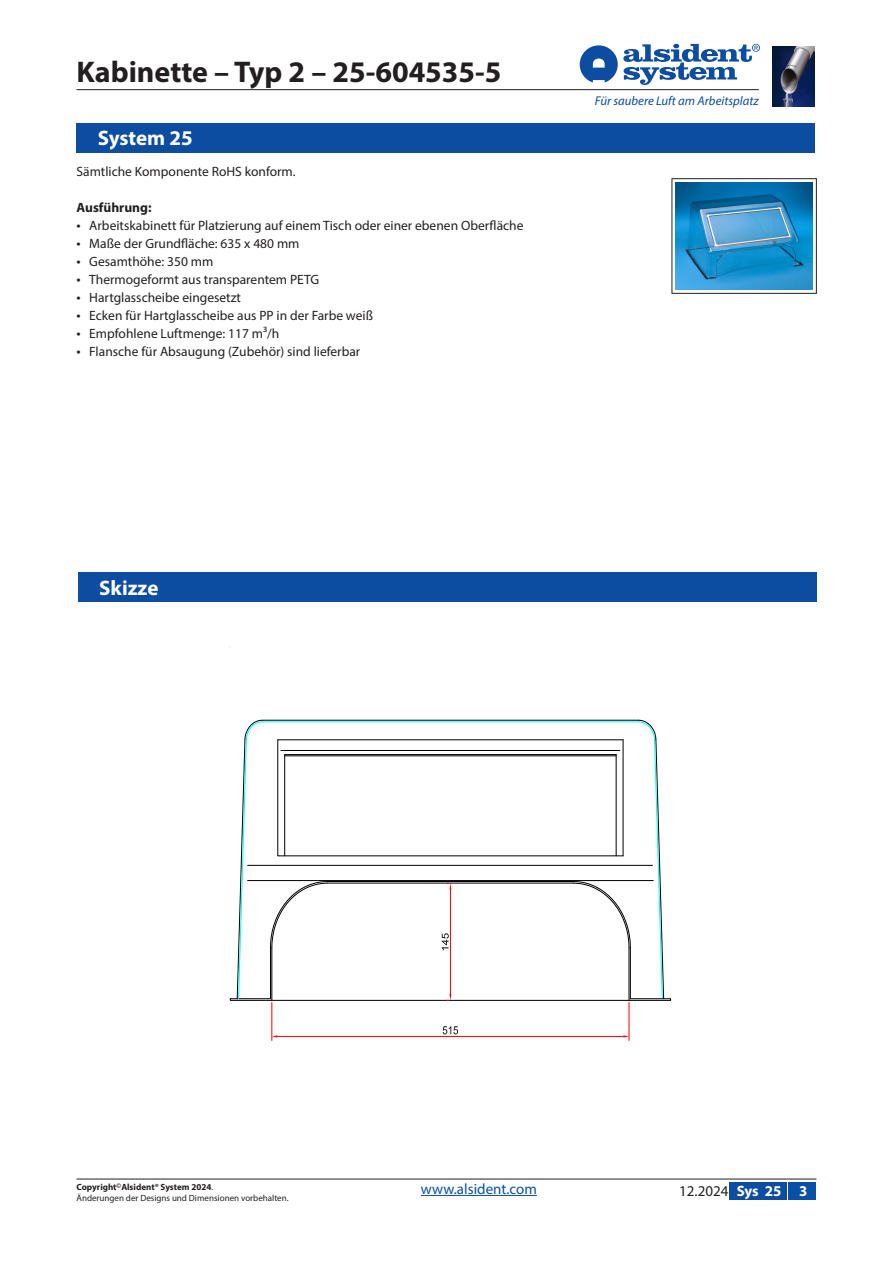
<style>
.page{position:relative;width:893px;height:1263px;background:#fff}
.page>*{position:absolute;margin:0;border:0;box-sizing:border-box;transform-origin:0 0}
.Overskrift{font:700 30px "Myriad Pro";color:#231f20}
.Bjælketekst{font:700 21px "Myriad Pro";color:#fff}
.t1{font:15px "Myriad Pro";color:#094fa3}
.Sidetal{font:15px "Myriad Pro";color:#231f20}
.t2{font:700 15px "Myriad Pro";color:#fff}
.Brødtekst{font:13.5px "Myriad Pro";color:#231f20}
.Brødtekst-2{font:700 13.5px "Myriad Pro";color:#231f20}
.t3{font:italic 12.75px "Myriad Pro";color:#0d4da1}
.t4{font:9px/10.5px "Myriad Pro";color:#231f20}
.s1{font-size:15px}
.s2{font-weight:700}
.s3{font-weight:700;color:#fff}
</style>
<div class="page">
<img style="left:772px;top:47px;width:43px;height:60px">
<svg style="left:580px;top:44px;width:180px;height:41px"></svg>
<hr style="left:77px;top:89px;width:682px;height:1px;background:#231f20">
<hr style="left:77px;top:1179px;width:739px;height:1px;background:#231f20">
<div style="left:729px;top:1182px;width:58px;height:17px;background:#0d4da1"></div>
<img style="left:676px;top:183px;width:137px;height:106px">
<svg style="left:229px;top:719px;width:443px;height:322px"></svg>
<div style="left:78px;top:572px;width:738px;height:30px;background:#0d4da1"></div>
<hr style="left:421px;top:1195px;width:116px;height:1px;background:#094fa3">
<div style="left:77px;top:123px;width:738px;height:29px;background:#0d4da1"></div>
<div style="left:788px;top:1182px;width:28px;height:18px;background:#094fa3"></div>
<p class="Overskrift" style="left:77px;top:52px;width:427px">Kabinette – Typ 2 – 25-604535-5</p>
<p class="Bjælketekst" style="left:98px;top:124px;width:97px">System 25</p>
<p class="Brødtekst" style="left:77px;top:163px;width:221px">Sämtliche Komponente RoHS konform.</p>
<p class="Brødtekst-2" style="left:77px;top:199px;width:77px">Ausführung:</p>
<p class="Brødtekst" style="left:77px;top:217px;width:448px"><span class="s1">•</span> Arbeitskabinett für Platzierung auf einem Tisch oder einer ebenen Oberfläche</p>
<p class="Brødtekst" style="left:77px;top:235px;width:224px"><span class="s1">•</span> Maße der Grundfläche: 635 x 480 mm</p>
<p class="Brødtekst" style="left:77px;top:253px;width:138px"><span class="s1">•</span> Gesamthöhe: 350 mm</p>
<p class="Brødtekst" style="left:77px;top:271px;width:244px"><span class="s1">•</span> Thermogeformt aus transparentem PETG</p>
<p class="Brødtekst" style="left:77px;top:289px;width:166px"><span class="s1">•</span> Hartglasscheibe eingesetzt</p>
<p class="Brødtekst" style="left:77px;top:307px;width:298px"><span class="s1">•</span> Ecken für Hartglasscheibe aus PP in der Farbe weiß</p>
<p class="Brødtekst" style="left:77px;top:325px;width:204px"><span class="s1">•</span> Empfohlene Luftmenge: 117 m³/h</p>
<p class="Brødtekst" style="left:77px;top:343px;width:285px"><span class="s1">•</span> Flansche für Absaugung (Zubehör) sind lieferbar</p>
<p class="t3" style="left:595px;top:93px;width:165px">Für saubere Luft am Arbeitsplatz</p>
<h2 class="Bjælketekst" style="left:99px;top:574px;width:61px">Skizze</h2>
<p class="t4" style="left:77px;top:1182px;width:214px"><span class="s2">Copyright</span><sup>©</sup><span class="s2">Alsident® System 2024</span>.<br>Änderungen der Designs und Dimensionen vorbehalten.</p>
<p class="t1" style="left:421px;top:1180px;width:117px">www.alsident.com</p>
<p class="Sidetal" style="left:679px;top:1181px;width:104px">12.2024 <span class="s3">Sys 25</span></p>
<p class="t2" style="left:799px;top:1181px;width:10px">3</p>
</div>
